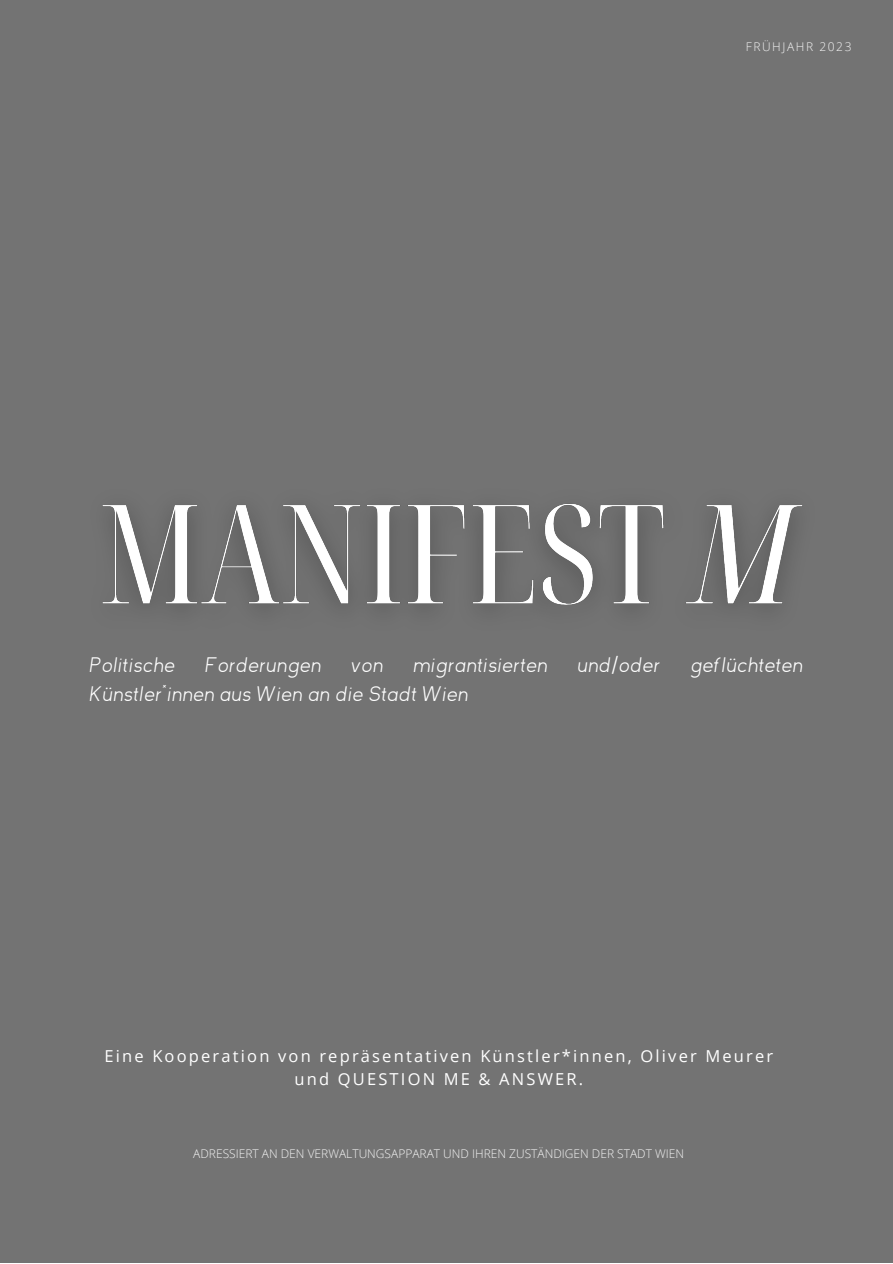
<style>
.page{position:relative;width:893px;height:1264px;background:#fff}
.page>*{position:absolute;margin:0;border:0;box-sizing:border-box;transform-origin:0 0}
.t1{font:italic 300 21px "Kayak Sans";color:#fff}
.t2{font:16.5px/22.5px "Open Sans";letter-spacing:.135em;color:#fff;text-align:center}
.t3{font:300 12px "Open Sans";color:#f4f4f4}
.t4{font:300 12px "Open Sans";letter-spacing:.13em;color:#f4f4f4}
</style>
<div class="page">
<div style="left:0;top:0;width:892px;height:1262px;background:#737373"></div>
<img style="left:102px;top:504px;width:700px;height:102px">
<p class="t4" style="left:745px;top:38px;width:107px">FRÜHJAHR 2023</p>
<p class="t1" style="left:89px;top:654px;width:87px">Politische</p>
<p class="t1" style="left:205px;top:654px;width:118px">Forderungen</p>
<p class="t1" style="left:351px;top:654px;width:34px">von</p>
<p class="t1" style="left:413px;top:654px;width:136px">migrantisierten</p>
<p class="t1" style="left:577px;top:654px;width:84px">und/oder</p>
<p class="t1" style="left:690px;top:654px;width:114px">geflüchteten</p>
<p class="t1" style="left:89px;top:683px;width:380px">Künstler*innen aus Wien an die Stadt Wien</p>
<p class="t2" style="left:104px;top:1044px;width:670px">Eine Kooperation von repräsentativen Künstler*innen, Oliver Meurer und QUESTION ME &amp; ANSWER.</p>
<p class="t3" style="left:193px;top:1145px;width:492px">ADRESSIERT AN DEN VERWALTUNGSAPPARAT UND IHREN ZUSTÄNDIGEN DER STADT WIEN</p>
</div>
